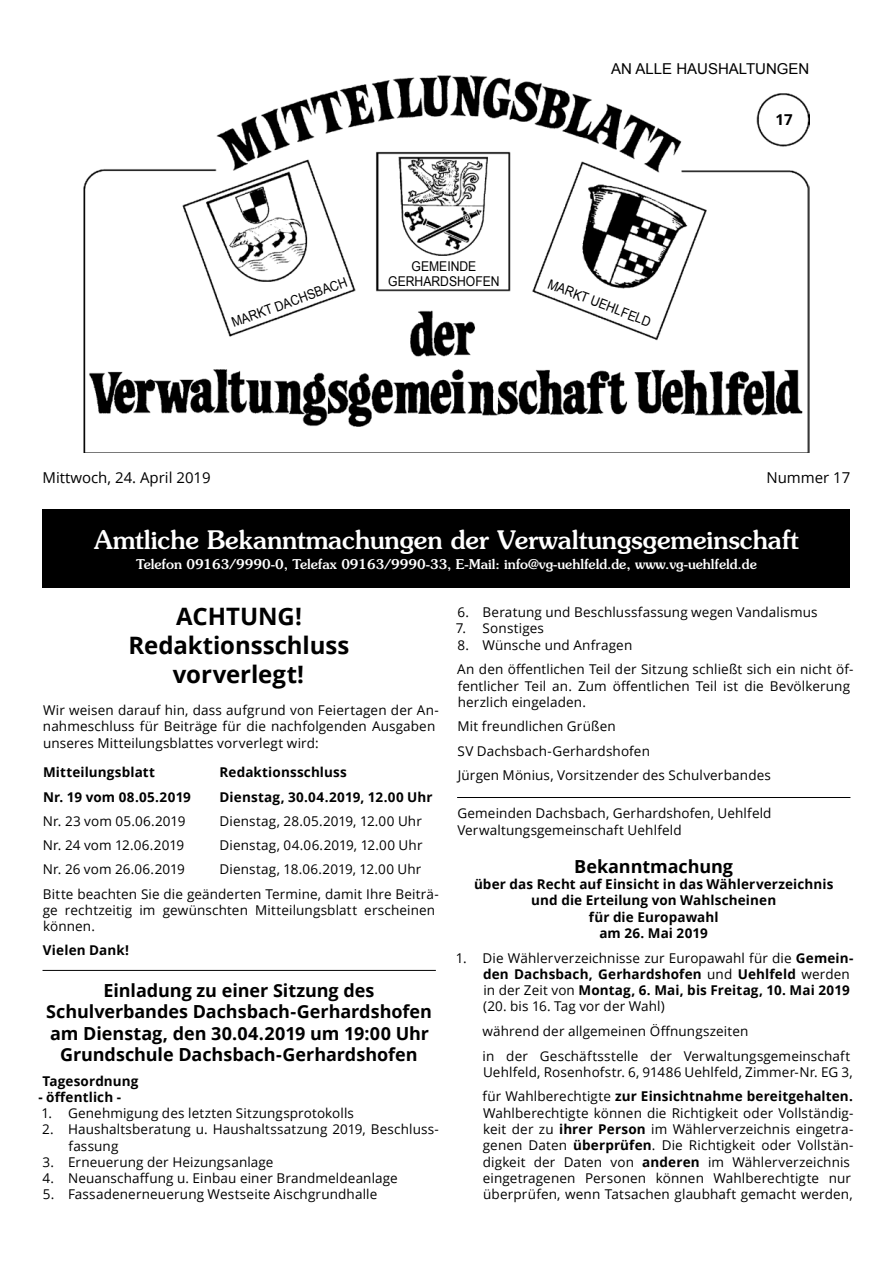
<style>
.page{position:relative;width:893px;height:1263px;background:#fff}
.page>*{position:absolute;margin:0;border:0;box-sizing:border-box;transform-origin:0 0}
.t1{font:500 25.5px "Souvenir";color:#fff}
.t2{font:700 24px/28.8px "Open Sans";letter-spacing:-.005em;color:#000;text-align:center}
.t3{font:700 18px/21.6px "Open Sans";color:#000;text-align:center}
.t4{font:15px "Open Sans";color:#000}
.t5{font:15px "Arial";color:#000}
.t6{font:700 15px "Open Sans";color:#000}
.t7{font:13.5px/16.4px "Open Sans";letter-spacing:.01em;color:#000}
.t8{font:700 13.5px/16.4px "Open Sans";letter-spacing:.01em;color:#000;text-align:center}
.t9{font:500 13.5px "Souvenir";color:#fff}
.t10{font:13.5px/15px "Arial";color:#000;text-align:center;scale:.9 1}
.s1{font-weight:700}
</style>
<div class="page">
<img style="left:84px;top:75px;width:725px;height:378px">
<div style="left:43px;top:509px;width:807px;height:78px;background:#000"></div>
<hr style="left:43px;top:970px;width:393px;height:1px;background:#000">
<hr style="left:457px;top:797px;width:393px;height:1px;background:#000">
<p class="t5" style="left:611px;top:59px;width:200px">AN ALLE HAUSHALTUNGEN</p>
<p class="t10" style="left:388px;top:259px;width:125px">GEMEINDE<br>GERHARDSHOFEN</p>
<p class="t10" style="left:230px;top:316px;width:137px;rotate:-20deg">MARKT DACHSBACH</p>
<p class="t10" style="left:551px;top:277px;width:123px;rotate:21deg">MARKT UEHLFELD</p>
<p class="t6" style="left:776px;top:109px;width:19px">17</p>
<p class="t4" style="left:43px;top:468px;width:170px">Mittwoch, 24. April 2019</p>
<p class="t4" style="left:766px;top:468px;width:86px">Nummer 17</p>
<h1 class="t1" style="left:94px;top:524px;width:706px">Amtliche Bekanntmachungen der Verwaltungsgemeinschaft</h1>
<p class="t9" style="left:136px;top:556px;width:622px">Telefon 09163/9990-0, Telefax 09163/9990-33, E-Mail: info@vg-uehlfeld.de, www.vg-uehlfeld.de</p>
<h2 class="t2" style="left:129px;top:601px;width:222px">ACHTUNG!<br>Redaktionsschluss vorverlegt!</h2>
<p class="t7" style="left:43px;top:702px;width:397px">Wir weisen darauf hin, dass aufgrund von Feiertagen der An&shy;nahmeschluss für Beiträge für die nachfolgenden Ausgaben unseres Mitteilungsblattes vorverlegt wird:</p>
<p class="t8" style="left:43px;top:764px;width:113px">Mitteilungsblatt</p>
<p class="t8" style="left:220px;top:764px;width:129px">Redaktionsschluss</p>
<p class="t8" style="left:43px;top:788px;width:149px">Nr. 19 vom 08.05.2019</p>
<p class="t8" style="left:220px;top:788px;width:215px">Dienstag, 30.04.2019, 12.00 Uhr</p>
<p class="t7" style="left:43px;top:812px;width:144px">Nr. 23 vom 05.06.2019</p>
<p class="t7" style="left:220px;top:812px;width:204px">Dienstag, 28.05.2019, 12.00 Uhr</p>
<p class="t7" style="left:43px;top:837px;width:143px">Nr. 24 vom 12.06.2019</p>
<p class="t7" style="left:220px;top:837px;width:204px">Dienstag, 04.06.2019, 12.00 Uhr</p>
<p class="t7" style="left:43px;top:861px;width:143px">Nr. 26 vom 26.06.2019</p>
<p class="t7" style="left:43px;top:857px;width:397px;line-height:24.3px;text-indent:177px">Dienstag, 18.06.2019, 12.00 Uhr<br>Bitte beachten Sie die geänderten Termine, damit Ihre Beiträ-</p>
<p class="t7" style="left:43px;top:902px;width:394px">ge rechtzeitig im gewünschten Mitteilungsblatt erscheinen können.</p>
<p class="t8" style="left:43px;top:942px;width:88px">Vielen Dank!</p>
<h3 class="t3" style="left:46px;top:979px;width:387px">Einladung zu einer Sitzung des Schulverbandes Dachsbach-Gerhardshofen am Dienstag, den 30.04.2019 um 19:00 Uhr Grundschule Dachsbach-Gerhardshofen</h3>
<p class="t8" style="left:42px;top:1072px;width:98px">Tagesordnung</p>
<p class="t8" style="left:38px;top:1088px;width:84px">- öffentlich -</p>
<p class="t7" style="left:41px;top:1105px;width:314px">1. Genehmigung des letzten Sitzungsprotokolls</p>
<p class="t7" style="left:69px;top:1121px;width:372px;text-indent:-26px">2. Haushaltsberatung u. Haushaltssatzung 2019, Beschluss&shy;fassung</p>
<p class="t7" style="left:43px;top:1153px;width:232px">3. Erneuerung der Heizungsanlage</p>
<p class="t7" style="left:42px;top:1169px;width:357px">4. Neuanschaffung u. Einbau einer Brandmeldeanlage</p>
<p class="t7" style="left:43px;top:1186px;width:336px">5. Fassadenerneuerung Westseite Aischgrundhalle</p>
<p class="t7" style="left:458px;top:604px;width:362px">6. Beratung und Beschlussfassung wegen Vandalismus</p>
<p class="t7" style="left:456px;top:620px;width:90px">7. Sonstiges</p>
<p class="t7" style="left:457px;top:632px;width:398px;line-height:24.5px">8. Wünsche und Anfragen<br>An den öffentlichen Teil der Sitzung schließt sich ein nicht öf-</p>
<p class="t7" style="left:458px;top:677px;width:394px">fentlicher Teil an. Zum öffentlichen Teil ist die Bevölkerung herzlich eingeladen.</p>
<p class="t7" style="left:457px;top:714px;width:315px;line-height:24.5px">Mit freundlichen Grüßen<br>SV Dachsbach-Gerhardshofen<br>Jürgen Mönius, Vorsitzender des Schulverbandes</p>
<p class="t7" style="left:457px;top:805px;width:316px">Gemeinden Dachsbach, Gerhardshofen, Uehlfeld<br>Verwaltungsgemeinschaft Uehlfeld</p>
<h3 class="t3" style="left:574px;top:855px;width:160px">Bekanntmachung</h3>
<p class="t8" style="left:474px;top:876px;width:361px">über das Recht auf Einsicht in das Wählerverzeichnis und die Erteilung von Wahlscheinen<br>für die Europawahl<br>am 26. Mai 2019</p>
<p class="t7" style="left:483px;top:949px;width:372px;text-indent:-27px">1. Die Wählerverzeichnisse zur Europawahl für die <span class="s1">Gemein&shy;den Dachsbach, Gerhardshofen</span> und <span class="s1">Uehlfeld</span> werden in der Zeit von <span class="s1">Montag, 6. Mai, bis Freitag, 10. Mai 2019 </span>(20. bis 16. Tag vor der Wahl)</p>
<p class="t7" style="left:483px;top:1018px;width:369px;line-height:24.5px">während der allgemeinen Öffnungszeiten<br>in der Geschäftsstelle der Verwaltungsgemeinschaft</p>
<p class="t7" style="left:483px;top:1059px;width:372px;line-height:24.5px">Uehlfeld, Rosenhofstr. 6, 91486 Uehlfeld, Zimmer-Nr. EG 3, für Wahlberechtigte <span class="s1">zur Einsichtnahme bereitgehalten.</span></p>
<p class="t7" style="left:483px;top:1104px;width:372px">Wahlberechtigte können die Richtigkeit oder Vollständig&shy;keit der zu <span class="s1">ihrer Person</span> im Wählerverzeichnis eingetra&shy;genen Daten <span class="s1">überprüfen</span>. Die Richtigkeit oder Vollstän&shy;digkeit der Daten von <span class="s1">anderen</span> im Wählerverzeichnis eingetragenen Personen können Wahlberechtigte nur überprüfen, wenn Tatsachen glaubhaft gemacht werden,</p>
</div>
